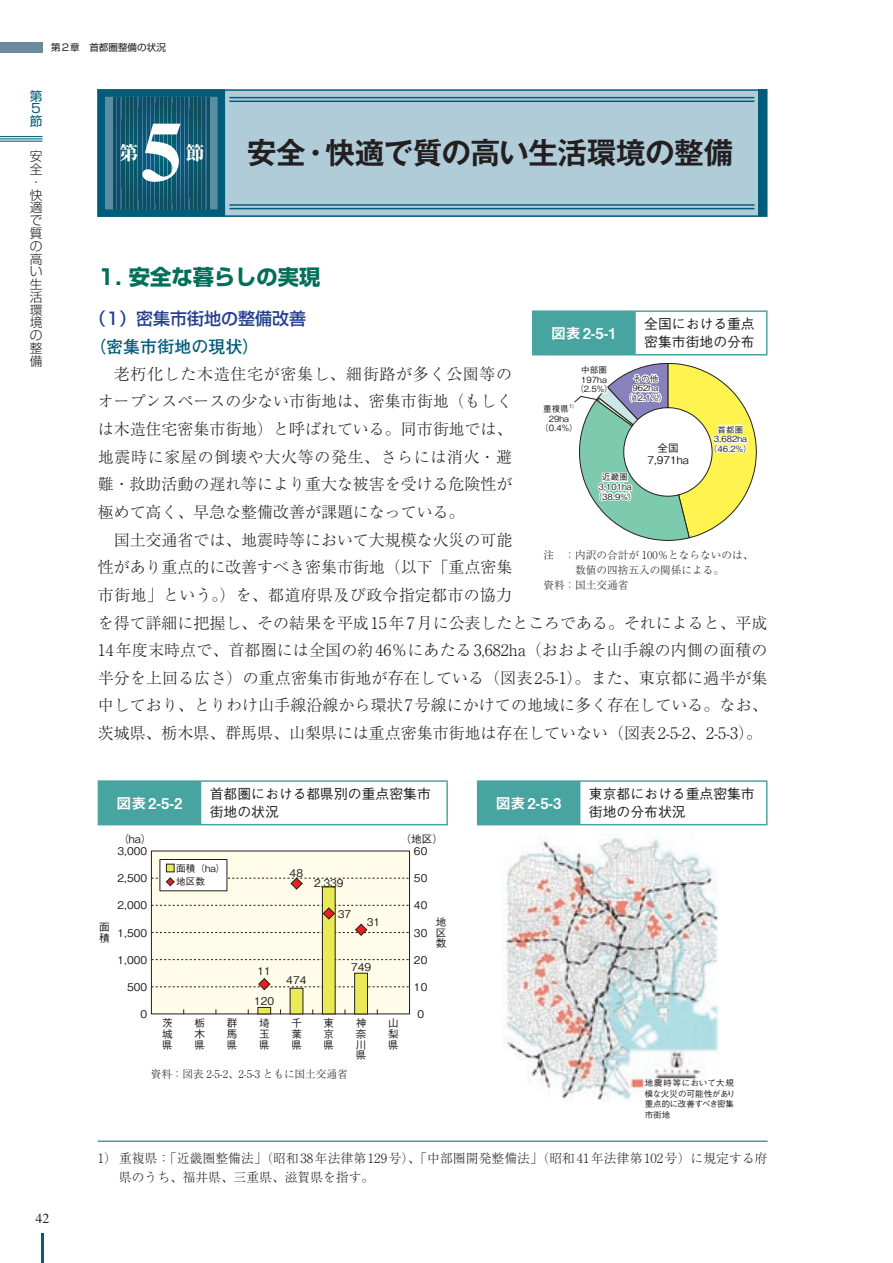
<style>
.page{position:relative;width:893px;height:1263px;background:#fff}
.page>*{position:absolute;margin:0;border:0;box-sizing:border-box;transform-origin:0 0}
.t1{font:700 85.05px "Times LT Std";color:#fff}
.t2{font:700 29.7px "Gothic MB101 Pro De";letter-spacing:-.02em;color:#231f20}
.t3{font:700 21.3px "Shin Go Pro";color:#016f5a}
.t4{font:800 19.2px "Ryumin Pro";color:#fff}
.t5{font:500 16.95px/27.6px "Shin Go Pro";color:#253f8e}
.t6{font:300 15.9px "Ryumin Pro";color:#231f20}
.t7{font:300 15.9px "Ryumin Pro";letter-spacing:.045em;color:#231f20}
.t8{font:300 15.9px "Ryumin Pro";letter-spacing:.025em;color:#231f20}
.t9{font:14.85px "Midashi Go Pro MB31";color:#fff}
.t10{font:500 13.8px/18px "Gothic BBB Pro";color:#231f20}
.t11{font:13.8px "Times LT Std";color:#231f20}
.t12{font:300 12.75px/19.2px "Ryumin Pro";letter-spacing:.01em;color:#231f20}
.t13{font:300 12.75px/12.8px "Shin Go Pro";color:#231f20}
.t14{font:12.75px/12.8px "Shin Go Pro";color:#015c79;text-align:justify}
.t15{font:500 10.65px/10.6px "Gothic BBB Pro";color:#231f20;text-align:justify}
.t16{font:300 10.65px "Ryumin Pro";color:#231f20}
.t17{font:9.6px "Shin Go Pro";color:#231f20}
.t18{font:500 9.6px/13.8px "Gothic BBB Pro";color:#231f20}
.t19{font:500 8.55px/9.6px "Gothic BBB Pro";color:#231f20;text-align:center}
.t20{font:500 5.1px "Gothic BBB Pro";color:#231f20}
.s1{font-family:"Futo Go B101 Pro";font-weight:700;color:#015c79}
</style>
<div class="page">
<div style="left:0;top:43px;width:43px;height:10px;background:#6b8aa0"></div>
<hr style="left:41px;top:1233px;width:3px;height:30px;background:#015c79">
<hr style="left:0;top:136px;width:43px;height:1px;background:#015c79">
<hr style="left:0;top:138px;width:43px;height:1px;background:#015c79">
<hr style="left:0;top:141px;width:43px;height:1px;background:#015c79">
<svg style="left:225px;top:89px;width:542px;height:128px;background:#a8c7d4"></svg>
<svg style="left:97px;top:89px;width:128px;height:128px;background:#1d647e"></svg>
<hr style="left:229px;top:208px;width:525px;height:1px;background:#015c79">
<hr style="left:229px;top:204px;width:525px;height:2px;background:#015c79">
<hr style="left:229px;top:101px;width:525px;height:1px;background:#015c79">
<hr style="left:229px;top:97px;width:525px;height:1px;background:#015c79">
<div style="left:759px;top:90px;width:8px;height:126px;background:#015c79"></div>
<hr style="left:98px;top:1141px;width:669px;height:1px;background:#015c79">
<div style="left:533px;top:311px;width:102px;height:44px;background:#48a4a0"></div>
<hr style="left:532px;top:310px;width:103px;height:2px;background:#48a4a0">
<hr style="left:532px;top:312px;width:2px;height:42px;background:#48a4a0">
<hr style="left:635px;top:310px;width:132px;height:2px;background:#48a4a0">
<hr style="left:634px;top:312px;width:2px;height:42px;background:#48a4a0">
<hr style="left:766px;top:312px;width:1px;height:42px;background:#48a4a0">
<hr style="left:532px;top:354px;width:103px;height:1px;background:#48a4a0">
<hr style="left:635px;top:354px;width:132px;height:1px;background:#48a4a0">
<svg style="left:574px;top:363px;width:182px;height:178px"></svg>
<div style="left:478px;top:781px;width:102px;height:44px;background:#48a4a0"></div>
<hr style="left:477px;top:780px;width:103px;height:2px;background:#48a4a0">
<hr style="left:477px;top:782px;width:1px;height:42px;background:#48a4a0">
<hr style="left:580px;top:780px;width:187px;height:2px;background:#48a4a0">
<hr style="left:766px;top:782px;width:1px;height:42px;background:#48a4a0">
<hr style="left:477px;top:824px;width:103px;height:1px;background:#48a4a0">
<hr style="left:580px;top:824px;width:187px;height:1px;background:#48a4a0">
<img style="left:502px;top:833px;width:217px;height:269px">
<div style="left:98px;top:781px;width:102px;height:44px;background:#48a4a0"></div>
<hr style="left:98px;top:780px;width:102px;height:2px;background:#48a4a0">
<hr style="left:200px;top:780px;width:248px;height:2px;background:#48a4a0">
<hr style="left:200px;top:782px;width:1px;height:42px;background:#48a4a0">
<hr style="left:446px;top:782px;width:2px;height:42px;background:#48a4a0">
<hr style="left:200px;top:824px;width:248px;height:1px;background:#48a4a0">
<div style="left:151px;top:851px;width:258px;height:163px;background:#fffde9"></div>
<div style="left:151px;top:851px;width:259px;height:163px;border:1px solid #231f20"></div>
<svg style="left:151px;top:959px;width:258px;height:1px"></svg>
<div style="left:258px;top:1007px;width:13px;height:7px;background:#eae956"></div>
<div style="left:258px;top:1007px;width:13px;height:7px;border:1px solid #231f20"></div>
<div style="left:290px;top:988px;width:13px;height:26px;background:#eae956"></div>
<div style="left:322px;top:887px;width:13px;height:127px;background:#eae956"></div>
<div style="left:322px;top:887px;width:13px;height:127px;border:1px solid #231f20"></div>
<div style="left:355px;top:973px;width:12px;height:41px;background:#eae956"></div>
<div style="left:354px;top:973px;width:14px;height:41px;border:1px solid #231f20"></div>
<svg style="left:151px;top:978px;width:258px;height:12px"></svg>
<svg style="left:151px;top:905px;width:258px;height:31px"></svg>
<div style="left:160px;top:859px;width:67px;height:32px;background:#fff"></div>
<div style="left:160px;top:859px;width:67px;height:32px;border:1px solid #231f20"></div>
<div style="left:166px;top:864px;width:8px;height:8px;background:#eae956"></div>
<div style="left:166px;top:864px;width:8px;height:8px;border:1px solid #231f20"></div>
<svg style="left:151px;top:877px;width:258px;height:13px"></svg>
<p class="t17" style="left:51px;top:39px;width:116px">第2章　首都圏整備の状況</p>
<p class="t14" style="left:30px;top:88px;width:14px">第5節</p>
<p class="t13" style="left:30px;top:149px;width:14px">安全・快適で質の高い生活環境の整備</p>
<p class="t1" style="left:141px;top:102px;width:44px">5</p>
<p class="t4" style="left:185px;top:138px;width:21px">節</p>
<p class="t2" style="left:247px;top:128px;width:488px">安全・快適で質の高い生活環境の整備</p>
<p class="t4" style="left:119px;top:138px;width:21px">第</p>
<p class="t3" style="left:98px;top:260px;width:224px">1. 安全な暮らしの実現</p>
<p class="t5" style="left:89px;top:303px;width:219px">（1）密集市街地の整備改善<span class="s1">（密集市街地の現状）</span></p>
<p class="t7" style="left:114px;top:361px;width:400px">老朽化した木造住宅が密集し、細街路が多く公園等の</p>
<p class="t6" style="left:98px;top:389px;width:416px">オープンスペースの少ない市街地は、密集市街地（もしく</p>
<p class="t6" style="left:98px;top:417px;width:416px">は木造住宅密集市街地）と呼ばれている。同市街地では、</p>
<p class="t7" style="left:98px;top:444px;width:416px">地震時に家屋の倒壊や大火等の発生、さらには消火・避</p>
<p class="t6" style="left:98px;top:472px;width:416px">難・救助活動の遅れ等により重大な被害を受ける危険性が</p>
<p class="t6" style="left:98px;top:499px;width:368px">極めて高く、早急な整備改善が課題になっている。</p>
<p class="t6" style="left:114px;top:527px;width:400px">国土交通省では、地震時等において大規模な火災の可能</p>
<p class="t6" style="left:98px;top:555px;width:416px">性があり重点的に改善すべき密集市街地（以下「重点密集</p>
<p class="t8" style="left:98px;top:582px;width:416px">市街地」という。）を、都道府県及び政令指定都市の協力</p>
<p class="t6" style="left:98px;top:610px;width:671px">を得て詳細に把握し、その結果を平成15年7月に公表したところである。それによると、平成</p>
<p class="t6" style="left:98px;top:638px;width:671px">14年度末時点で、首都圏には全国の約46％にあたる3,682ha（おおよそ山手線の内側の面積の</p>
<p class="t6" style="left:98px;top:665px;width:671px">半分を上回る広さ）の重点密集市街地が存在している（図表2-5-1）。また、東京都に過半が集</p>
<p class="t6" style="left:98px;top:693px;width:671px">中しており、とりわけ山手線沿線から環状7号線にかけての地域に多く存在している。なお、</p>
<p class="t6" style="left:98px;top:721px;width:666px">茨城県、栃木県、群馬県、山梨県には重点密集市街地は存在していない（図表2-5-2、2-5-3）。</p>
<p class="t9" style="left:551px;top:321px;width:67px">図表 2-5-1</p>
<p class="t10" style="left:644px;top:313px;width:112px">全国における重点密集市街地の分布</p>
<p class="t19" style="left:575px;top:364px;width:39px">中部圏<br>197ha（2.5%）</p>
<p class="t19" style="left:624px;top:373px;width:44px">その他<br>962ha（12.1%）</p>
<p class="t19" style="left:543px;top:403px;width:27px">重複県</p>
<p class="t20" style="left:569px;top:402px;width:10px">1）</p>
<p class="t19" style="left:540px;top:413px;width:39px">29ha（0.4%）</p>
<p class="t19" style="left:709px;top:423px;width:44px">首都圏<br>3,682ha（46.2%）</p>
<p class="t15" style="left:647px;top:441px;width:43px;line-height:11.7px;text-align:center">全国<br>7,971ha</p>
<p class="t19" style="left:594px;top:471px;width:44px">近畿圏<br>3,101ha（38.9%）</p>
<p class="t16" style="left:543px;top:546px;width:211px">注　：内訳の合計が 100％とならないのは、</p>
<p class="t16" style="left:575px;top:561px;width:150px">数値の四捨五入の関係による。</p>
<p class="t16" style="left:543px;top:576px;width:87px">資料：国土交通省</p>
<p class="t15" style="left:99px;top:920px;width:12px">面積</p>
<p class="t9" style="left:117px;top:791px;width:67px">図表 2-5-2</p>
<p class="t10" style="left:210px;top:783px;width:223px">首都圏における都県別の重点密集市街地の状況</p>
<p class="t15" style="left:118px;top:832px;width:35px">（ha）</p>
<p class="t15" style="left:118px;top:844px;width:31px">3,000</p>
<p class="t15" style="left:118px;top:872px;width:31px">2,500</p>
<p class="t15" style="left:118px;top:899px;width:31px">2,000</p>
<p class="t15" style="left:118px;top:926px;width:31px">1,500</p>
<p class="t15" style="left:118px;top:953px;width:31px">1,000</p>
<p class="t15" style="left:127px;top:980px;width:22px">500</p>
<p class="t18" style="left:176px;top:860px;width:50px">面積（ha）地区数</p>
<p class="t15" style="left:290px;top:866px;width:15px">48</p>
<p class="t15" style="left:314px;top:876px;width:31px">2,339</p>
<p class="t15" style="left:338px;top:907px;width:15px">37</p>
<p class="t15" style="left:367px;top:915px;width:15px">31</p>
<p class="t15" style="left:257px;top:965px;width:15px">11</p>
<p class="t15" style="left:254px;top:994px;width:22px">120</p>
<p class="t15" style="left:286px;top:973px;width:22px">474</p>
<p class="t15" style="left:351px;top:960px;width:22px">749</p>
<p class="t15" style="left:140px;top:1007px;width:8px">0</p>
<p class="t15" style="left:162px;top:1017px;width:12px">茨城県</p>
<p class="t15" style="left:195px;top:1017px;width:12px">栃木県</p>
<p class="t15" style="left:227px;top:1017px;width:12px">群馬県</p>
<p class="t15" style="left:259px;top:1017px;width:12px">埼玉県</p>
<p class="t15" style="left:291px;top:1017px;width:12px">千葉県</p>
<p class="t15" style="left:324px;top:1017px;width:12px">東京県</p>
<p class="t15" style="left:356px;top:1017px;width:12px">神奈川県</p>
<p class="t15" style="left:388px;top:1017px;width:12px">山梨県</p>
<p class="t16" style="left:151px;top:1066px;width:199px">資料：図表 2-5-2、2-5-3 ともに国土交通省</p>
<p class="t15" style="left:400px;top:832px;width:44px">（地区）</p>
<p class="t15" style="left:414px;top:844px;width:15px">60</p>
<p class="t15" style="left:414px;top:872px;width:15px">50</p>
<p class="t15" style="left:414px;top:899px;width:15px">40</p>
<p class="t15" style="left:414px;top:926px;width:15px">30</p>
<p class="t15" style="left:414px;top:953px;width:15px">20</p>
<p class="t15" style="left:414px;top:980px;width:15px">10</p>
<p class="t15" style="left:417px;top:1007px;width:8px">0</p>
<p class="t15" style="left:436px;top:915px;width:12px">地区数</p>
<p class="t9" style="left:496px;top:791px;width:67px">図表 2-5-3</p>
<p class="t10" style="left:589px;top:783px;width:167px">東京都における重点密集市街地の分布状況</p>
<p class="t19" style="left:645px;top:1076px;width:92px;line-height:10.6px;text-align:left">地震時等において大規模な火災の可能性があり重点的に改善すべき密集市街地</p>
<p class="t12" style="left:119px;top:1147px;width:650px;text-indent:-21px">1） 重複県：「近畿圏整備法」（昭和38年法律第129号）、「中部圏開発整備法」（昭和41年法律第102号）に規定する府県のうち、福井県、三重県、滋賀県を指す。</p>
<p class="t11" style="left:36px;top:1211px;width:15px">42</p>
</div>
